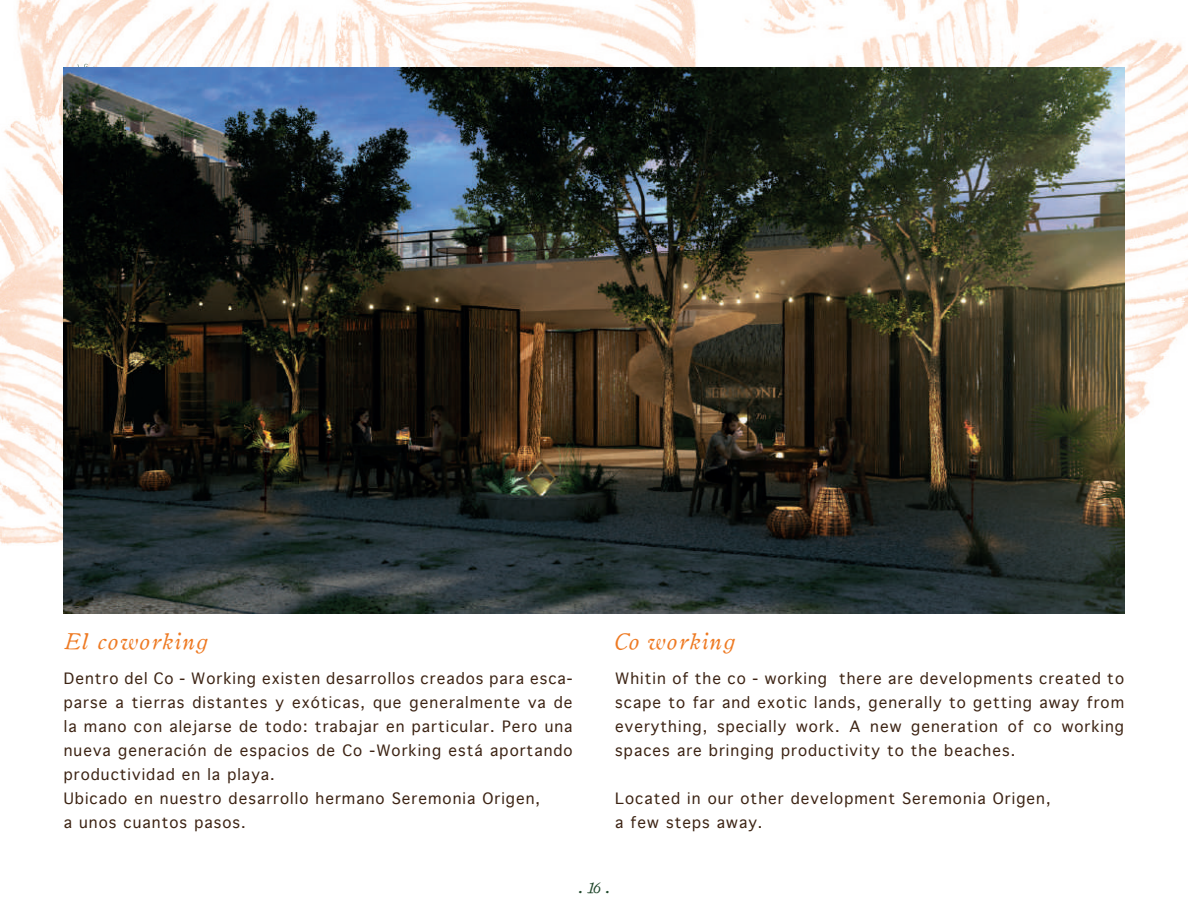
<style>
.page{position:relative;width:1188px;height:918px;background:#fff}
.page>*{position:absolute;margin:0;border:0;box-sizing:border-box;transform-origin:0 0}
.t1{font:22.5px "Oldstyle Italic HPLHS";letter-spacing:.045em;color:#ee7a23}
.t2{font:15px/24px "Geneva";letter-spacing:.07em;color:#3c2313}
.t3{font:15px "Oldstyle Italic HPLHS";color:#20472b}
</style>
<div class="page">
<img style="left:0;top:0;width:1188px;height:545px">
<img style="left:64px;top:68px;width:1060px;height:546px">
<h1 class="t1" style="left:64px;top:624px;width:146px">El coworking</h1>
<h1 class="t1" style="left:615px;top:624px;width:121px">Co working</h1>
<p class="t2" style="left:64px;top:667px;width:510px">Dentro del Co - Working existen desarrollos creados para esca&shy;parse a tierras distantes y exóticas, que generalmente va de la mano con alejarse de todo: trabajar en particular. Pero una nueva generación de espacios de Co -Working está aportando productividad en la playa.<br>Ubicado en nuestro desarrollo hermano Seremonia Origen,<br>a unos cuantos pasos.</p>
<p class="t2" style="left:615px;top:667px;width:510px;text-align:justify">Whitin of the co - working there are developments created to scape to far and exotic lands, generally to getting away from everything, specially work. A new generation of co working spaces are bringing productivity to the beaches.</p>
<p class="t2" style="left:615px;top:787px;width:437px">Located in our other development Seremonia Origen, a few steps away.</p>
<p class="t3" style="left:578px;top:876px;width:34px">. 16 .</p>
</div>
